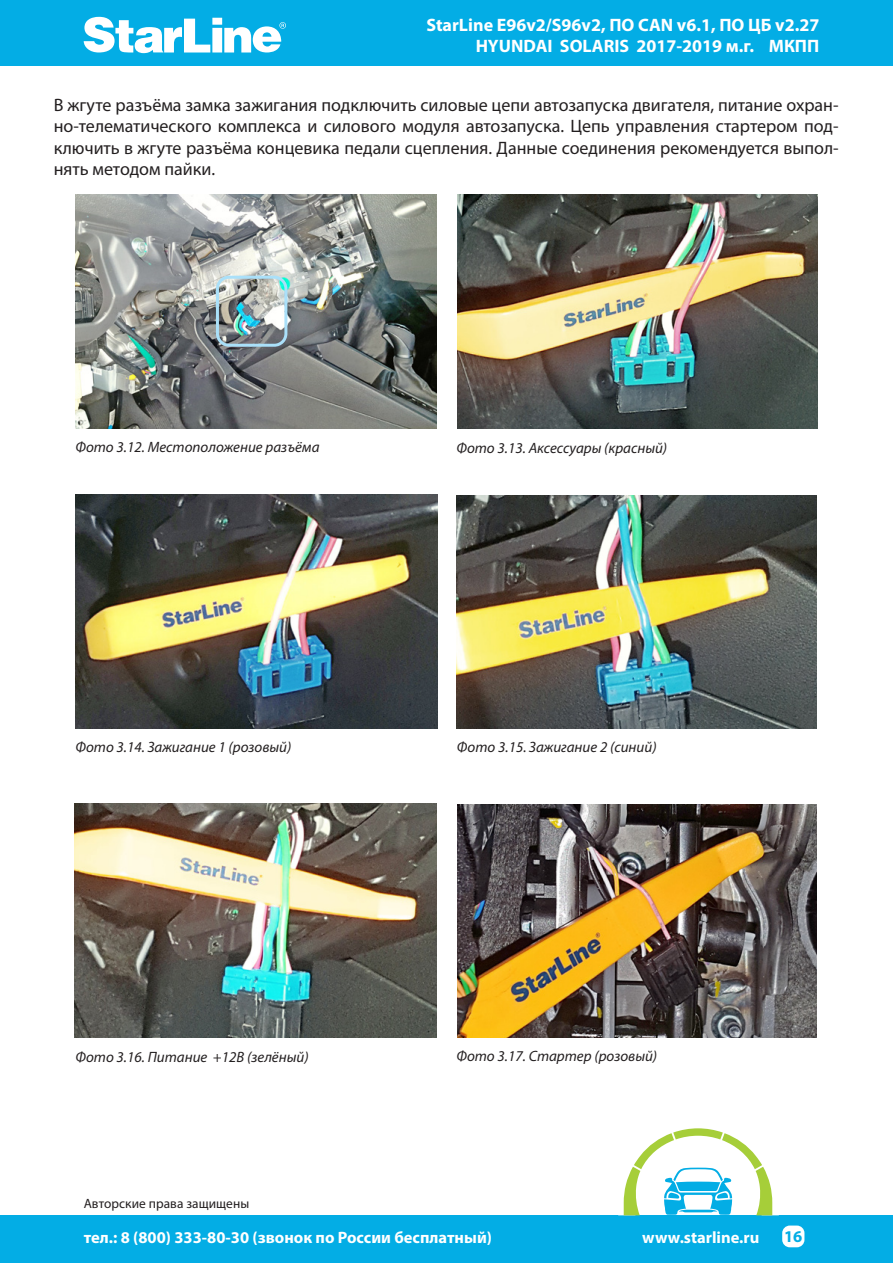
<style>
.page{position:relative;width:893px;height:1263px;background:#fff}
.page>*{position:absolute;margin:0;border:0;box-sizing:border-box;transform-origin:0 0}
.Основной_текст{font:18px/21.6px "Myriad Pro";color:#231f20;text-align:justify}
.t1{font:700 18px/21.6px "Myriad Pro";color:#fff;text-align:right}
.t2{font:700 16.5px "Myriad Pro";color:#fff}
.t3{font:700 16.5px "Myriad Pro";color:#03ade5}
.t4{font:italic 15px "Myriad Pro";color:#231f20}
.t5{font:13.5px "Myriad Pro";letter-spacing:.005em;color:#231f20}
</style>
<div class="page">
<div style="left:0;top:0;width:893px;height:65px;background:#03ade5"></div>
<svg style="left:84px;top:17px;width:202px;height:36px"></svg>
<div style="left:0;top:1215px;width:893px;height:48px;background:#03ade5"></div>
<div style="left:782px;top:1225px;width:22px;height:22px;background:#fff;border-radius:8px"></div>
<svg style="left:623px;top:1128px;width:150px;height:87px"></svg>
<img style="left:75px;top:494px;width:362px;height:234px">
<img style="left:457px;top:496px;width:360px;height:232px">
<img style="left:75px;top:803px;width:361px;height:234px">
<img style="left:75px;top:195px;width:361px;height:234px">
<img style="left:457px;top:195px;width:361px;height:234px">
<div style="left:216px;top:276px;width:71px;height:71px;border:3px solid #aae0f9;border-radius:12px"></div>
<img style="left:457px;top:804px;width:360px;height:233px">
<p class="t1" style="left:426px;top:13px;width:394px">StarLine E96v2/S96v2, ПО CAN v6.1, ПО ЦБ v2.27<br>HYUNDAI SOLARIS 2017-2019 м.г. MКПП</p>
<p class="Основной_текст" style="left:54px;top:93px;width:786px">В жгуте разъёма замка зажигания подключить силовые цепи автозапуска двигателя, питание охран&shy;но-телематического комплекса и силового модуля автозапуска. Цепь управления стартером под&shy;ключить в жгуте разъёма концевика педали сцепления. Данные соединения рекомендуется выпол&shy;нять методом пайки.</p>
<p class="t4" style="left:75px;top:438px;width:246px">Фото 3.12. Местоположение разъёма</p>
<p class="t4" style="left:456px;top:438px;width:212px">Фото 3.13. Аксессуары (красный)</p>
<p class="t4" style="left:75px;top:737px;width:217px">Фото 3.14. Зажигание 1 (розовый)</p>
<p class="t4" style="left:75px;top:1047px;width:235px">Фото 3.16. Питание +12В (зелёный)</p>
<p class="t5" style="left:84px;top:1195px;width:167px">Авторские права защищены</p>
<p class="t4" style="left:457px;top:738px;width:201px">Фото 3.15. Зажигание 2 (синий)</p>
<p class="t4" style="left:456px;top:1046px;width:202px">Фото 3.17. Стартер (розовый)</p>
<p class="t2" style="left:84px;top:1226px;width:410px">тел.: 8 (800) 333-80-30 (звонок по России бесплатный)</p>
<p class="t2" style="left:642px;top:1226px;width:119px">www.starline.ru</p>
<p class="t3" style="left:784px;top:1226px;width:20px">16</p>
</div>
